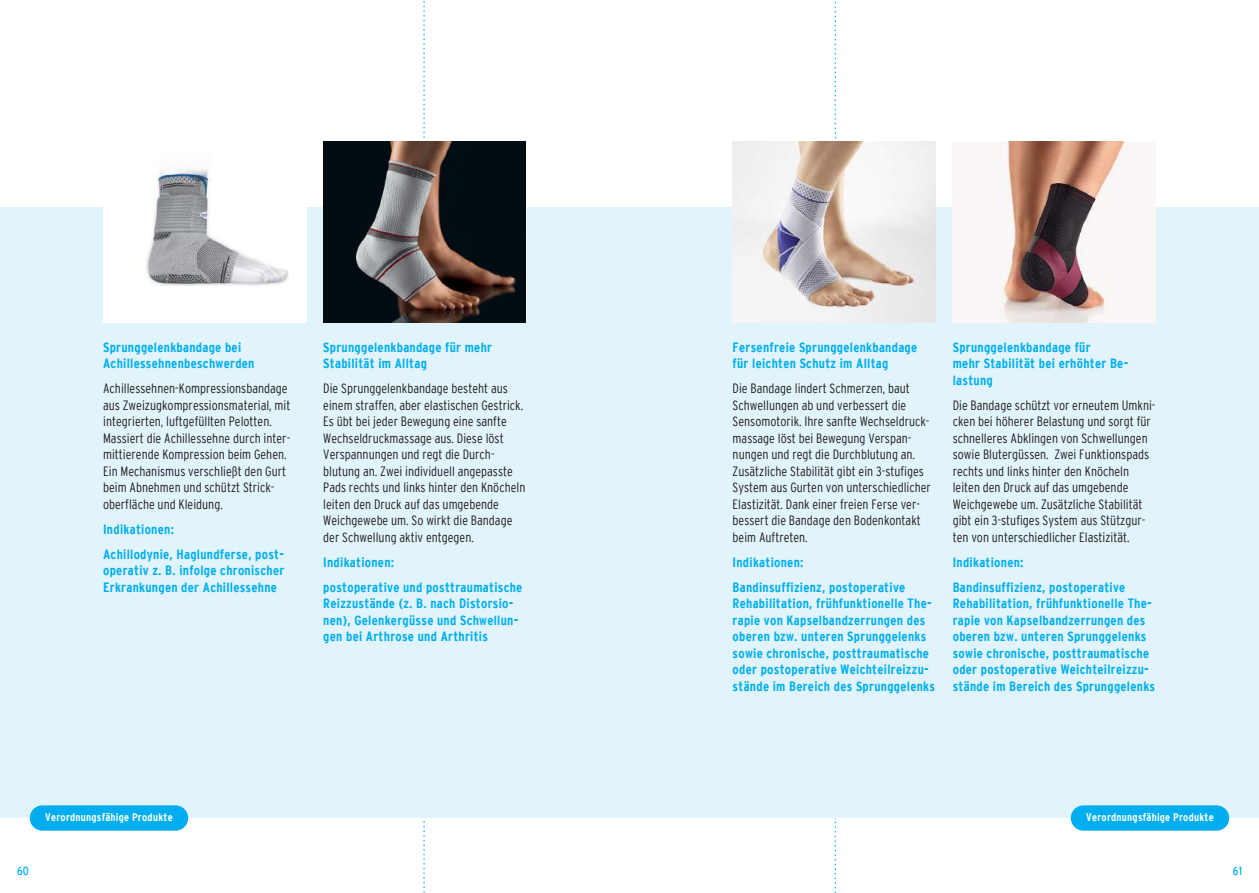
<style>
.page{position:relative;width:1259px;height:893px;background:#fff}
.page>*{position:absolute;margin:0;border:0;box-sizing:border-box;transform-origin:0 0}
.t1{font:300 condensed 13.5px/16.5px "Interstate";color:#231f20}
.t2{font:700 condensed 13.5px/16.5px "Interstate";letter-spacing:.02em;color:#00aeef}
.t3{font:12px "Inter Reg Con";color:#00aeef}
.t4{font:700 condensed 11.1px "Interstate";letter-spacing:.02em;color:#fff}
</style>
<div class="page">
<svg style="left:423px;top:1px;width:2px;height:892px"></svg>
<svg style="left:834px;top:1px;width:2px;height:892px"></svg>
<div style="left:0;top:208px;width:1259px;height:610px;background:#e1f4fc"></div>
<img style="left:732px;top:142px;width:203px;height:180px">
<img style="left:103px;top:165px;width:203px;height:157px">
<img style="left:323px;top:142px;width:203px;height:180px">
<img style="left:952px;top:142px;width:203px;height:180px">
<div style="left:30px;top:805px;width:158px;height:26px;background:#00aeef;border-radius:13px"></div>
<div style="left:1070px;top:805px;width:159px;height:26px;background:#00aeef;border-radius:13px"></div>
<p class="t2" style="left:103px;top:339px;width:153px">Sprunggelenkbandage bei<br>Achillessehnenbeschwerden</p>
<p class="t1" style="left:103px;top:380px;width:189px">Achillessehnen-Kompressionsbandage aus Zweizugkompressionsmaterial, mit integrierten, luftgefüllten Pelotten.<br>Massiert die Achillessehne durch inter&shy;mittierende Kompression beim Gehen.<br>Ein Mechanismus verschließt den Gurt beim Abnehmen und schützt Strick&shy;oberfläche und Kleidung.</p>
<p class="t2" style="left:103px;top:516px;width:182px;line-height:25px">Indikationen:<br>Achillodynie, Haglundferse, post-</p>
<p class="t2" style="left:103px;top:562px;width:183px">operativ z. B. infolge chronischer<br>Erkrankungen der Achillessehne</p>
<p class="t2" style="left:323px;top:339px;width:170px">Sprunggelenkbandage für mehr<br>Stabilität im Alltag</p>
<p class="t1" style="left:323px;top:380px;width:204px">Die Sprunggelenkbandage besteht aus einem straffen, aber elastischen Gestrick.<br>Es übt bei jeder Bewegung eine sanfte Wechseldruckmassage aus. Diese löst Verspannungen und regt die Durch&shy;blutung an. Zwei individuell angepasste Pads rechts und links hinter den Knöcheln leiten den Druck auf das umgebende Weichgewebe um. So wirkt die Bandage der Schwellung aktiv entgegen.</p>
<p class="t2" style="left:323px;top:549px;width:201px;line-height:25px">Indikationen:<br>postoperative und posttraumatische</p>
<p class="t2" style="left:323px;top:595px;width:197px">Reizzustände (z. B. nach Distorsio&shy;nen), Gelenkergüsse und Schwellun&shy;gen bei Arthrose und Arthritis</p>
<p class="t2" style="left:732px;top:339px;width:186px">Fersenfreie Sprunggelenkbandage für leichten Schutz im Alltag</p>
<p class="t1" style="left:732px;top:380px;width:200px">Die Bandage lindert Schmerzen, baut Schwellungen ab und verbessert die Sensomotorik. Ihre sanfte Wechseldruck&shy;massage löst bei Bewegung Verspan&shy;nungen und regt die Durchblutung an.<br>Zusätzliche Stabilität gibt ein 3-stufiges System aus Gurten von unterschiedlicher Elastizität. Dank einer freien Ferse ver&shy;bessert die Bandage den Bodenkontakt beim Auftreten.</p>
<p class="t2" style="left:732px;top:549px;width:174px;line-height:25px">Indikationen:<br>Bandinsuffizienz, postoperative</p>
<p class="t2" style="left:732px;top:595px;width:204px">Rehabilitation, frühfunktionelle The&shy;rapie von Kapselbandzerrungen des oberen bzw. unteren Sprunggelenks sowie chronische, posttraumatische oder postoperative Weichteilreizzu&shy;stände im Bereich des Sprunggelenks</p>
<p class="t2" style="left:952px;top:339px;width:177px">Sprunggelenkbandage für<br>mehr Stabilität bei erhöhter Be&shy;lastung</p>
<p class="t1" style="left:952px;top:397px;width:204px">Die Bandage schützt vor erneutem Umkni&shy;cken bei höherer Belastung und sorgt für schnelleres Abklingen von Schwellungen sowie Blutergüssen. Zwei Funktionspads rechts und links hinter den Knöcheln leiten den Druck auf das umgebende Weichgewebe um. Zusätzliche Stabilität gibt ein 3-stufiges System aus Stützgur&shy;ten von unterschiedlicher Elastizität.</p>
<p class="t2" style="left:952px;top:549px;width:174px;line-height:25px">Indikationen:<br>Bandinsuffizienz, postoperative</p>
<p class="t2" style="left:952px;top:595px;width:204px">Rehabilitation, frühfunktionelle The&shy;rapie von Kapselbandzerrungen des oberen bzw. unteren Sprunggelenks sowie chronische, posttraumatische oder postoperative Weichteilreizzu&shy;stände im Bereich des Sprunggelenks</p>
<p class="t4" style="left:45px;top:811px;width:129px">Verordnungsfähige Produkte</p>
<p class="t4" style="left:1086px;top:811px;width:129px">Verordnungsfähige Produkte</p>
<p class="t3" style="left:17px;top:864px;width:13px">60</p>
<p class="t3" style="left:1232px;top:864px;width:11px">61</p>
</div>
